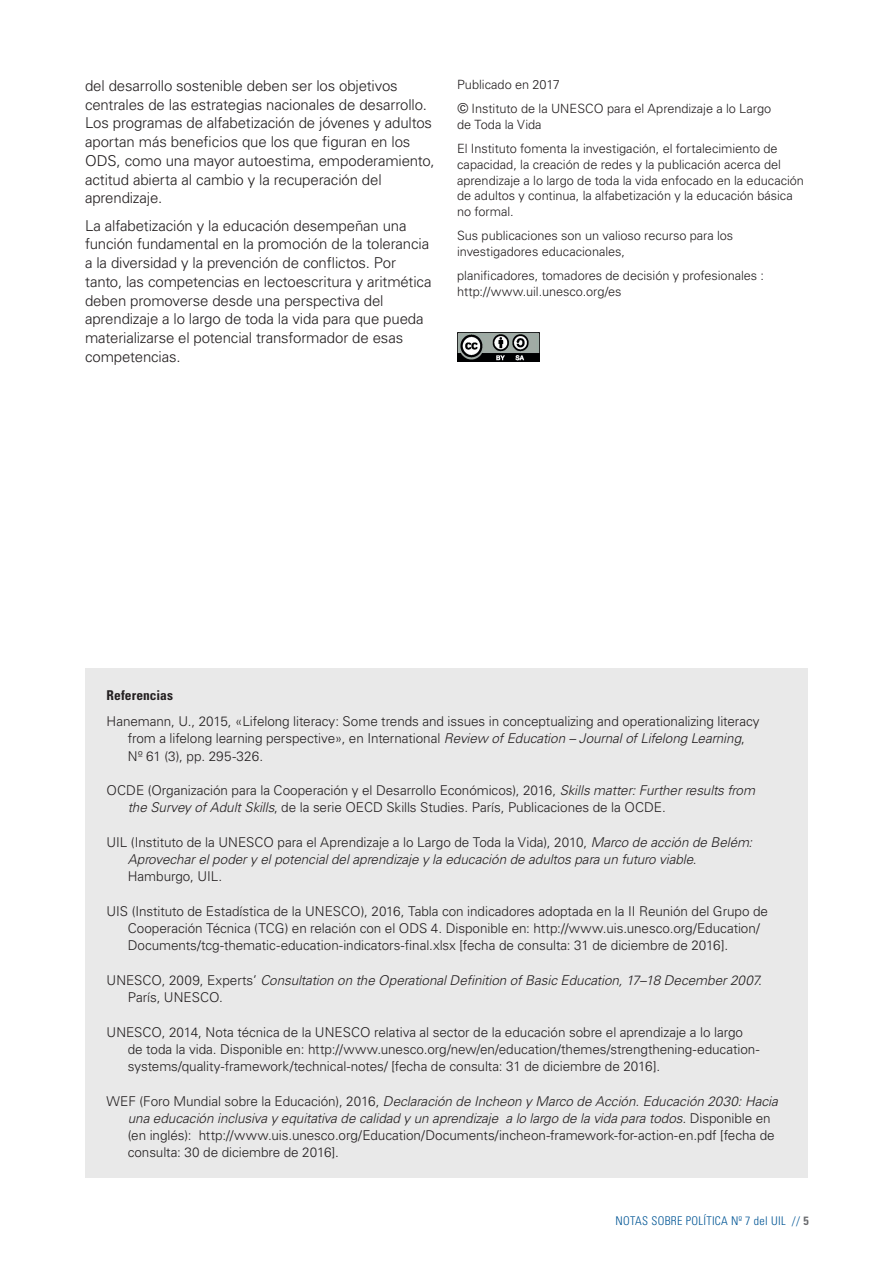
<style>
.page{position:relative;width:893px;height:1263px;background:#fff}
.page>*{position:absolute;margin:0;border:0;box-sizing:border-box;transform-origin:0 0}
.t1{font:300 15px/18.8px "Univers";letter-spacing:-.01em;color:#231f20}
.t2{font:300 13.5px/17.2px "Univers";letter-spacing:-.005em;color:#231f20}
.t3{font:italic 300 13.5px/17.2px "Univers";letter-spacing:-.005em;color:#231f20}
.t4{font:700 condensed 13.5px "Univers";letter-spacing:.005em;color:#231f20}
.t5{font:300 12.75px/15.8px "Univers";color:#231f20}
.t6{font:300 condensed 12px "Univers";letter-spacing:.025em;color:#005595}
.s1{font-family:"Commercial Pi BT";font-weight:400;font-size:21px}
.s2{font-style:italic}
.s3{font-style:normal}
.s4{font-weight:700;color:#6c6d70}
</style>
<div class="page">
<div style="left:85px;top:668px;width:723px;height:510px;background:#e9e9e9"></div>
<img style="left:457px;top:332px;width:83px;height:29px">
<p class="t1" style="left:85px;top:76px;width:351px">del desarrollo sostenible deben ser los objetivos centrales de las estrategias nacionales de desarrollo.<br>Los programas de alfabetización de jóvenes y adultos aportan más beneficios que los que figuran en los ODS, como una mayor autoestima, empoderamiento, actitud abierta al cambio y la recuperación del aprendizaje.</p>
<p class="t1" style="left:85px;top:215px;width:348px">La alfabetización y la educación desempeñan una función fundamental en la promoción de la tolerancia a la diversidad y la prevención de conflictos. Por tanto, las competencias en lectoescritura y aritmética deben promoverse desde una perspectiva del aprendizaje a lo largo de toda la vida para que pueda materializarse el potencial transformador de esas competencias.</p>
<p class="t5" style="left:457px;top:72px;width:316px;line-height:24.3px">Publicado en 2017<br><span class="s1">c</span> Instituto de la UNESCO para el Aprendizaje a lo Largo</p>
<p class="t5" style="left:457px;top:112px;width:322px;line-height:24.3px">de Toda la Vida<br>El Instituto fomenta la investigación, el fortalecimiento de</p>
<p class="t5" style="left:457px;top:156px;width:348px">capacidad, la creación de redes y la publicación acerca del aprendizaje a lo largo de toda la vida enfocado en la educación de adultos y continua, la alfabetización y la educación básica no formal.</p>
<p class="t5" style="left:457px;top:228px;width:278px">Sus publicaciones son un valioso recurso para los investigadores educacionales,</p>
<p class="t5" style="left:457px;top:268px;width:308px">planificadores, tomadores de decisión y profesionales : http://www.uil.unesco.org/es</p>
<p class="t4" style="left:107px;top:687px;width:68px">Referencias</p>
<p class="t2" style="left:128px;top:712px;width:633px;text-indent:-21px">Hanemann, U., 2015, «Lifelong literacy: Some trends and issues in conceptualizing and operationalizing literacy from a lifelong learning perspective», en International <span class="s2">Review of Education – Journal of Lifelong Learning</span>,<br>Nº 61 (3), pp. 295-326.</p>
<p class="t2" style="left:128px;top:781px;width:629px;text-indent:-21px">OCDE (Organización para la Cooperación y el Desarrollo Económicos), 2016, <span class="s2">Skills matter: Further results from the Survey of Adult Skills</span>, de la serie OECD Skills Studies. París, Publicaciones de la OCDE.</p>
<p class="t3" style="left:128px;top:833px;width:626px;text-indent:-21px"><span class="s3">UIL (Instituto de la UNESCO para el Aprendizaje a lo Largo de Toda la Vida), 2010,</span> Marco de acción de Belém:<br>Aprovechar el poder y el potencial del aprendizaje y la educación de adultos para un futuro viable<span class="s3">.<br>Hamburgo, UIL.</span></p>
<p class="t2" style="left:128px;top:902px;width:642px;text-indent:-21px">UIS (Instituto de Estadística de la UNESCO), 2016, Tabla con indicadores adoptada en la II Reunión del Grupo de<br>Cooperación Técnica (TCG) en relación con el ODS 4. Disponible en: http://www.uis.unesco.org/Education/<br>Documents/tcg-thematic-education-indicators-final.xlsx [fecha de consulta: 31 de diciembre de 2016].</p>
<p class="t3" style="left:128px;top:971px;width:636px;text-indent:-21px"><span class="s3">UNESCO, 2009, Experts’</span> Consultation on the Operational Definition of Basic Education, 17–18 December 2007<span class="s3">.<br>París, UNESCO.</span></p>
<p class="t2" style="left:128px;top:1023px;width:633px;text-indent:-21px">UNESCO, 2014, Nota técnica de la UNESCO relativa al sector de la educación sobre el aprendizaje a lo largo de toda la vida. Disponible en: http://www.unesco.org/new/en/education/themes/strengthening-education&shy;systems/quality-framework/technical-notes/ [fecha de consulta: 31 de diciembre de 2016].</p>
<p class="t2" style="left:128px;top:1092px;width:652px;text-indent:-21px">WEF (Foro Mundial sobre la Educación), 2016, <span class="s2">Declaración de Incheon y Marco de Acción. Educación 2030: Hacia una educación inclusiva y equitativa de calidad y un aprendizaje a lo largo de la vida para todos.</span> Disponible en (en inglés): http://www.uis.unesco.org/Education/Documents/incheon-framework-for-action-en.pdf [fecha de consulta: 30 de diciembre de 2016].</p>
<p class="t6" style="left:615px;top:1214px;width:195px">NOTAS SOBRE POLÍTICA Nº 7 del UIL // <span class="s4">5</span></p>
</div>
